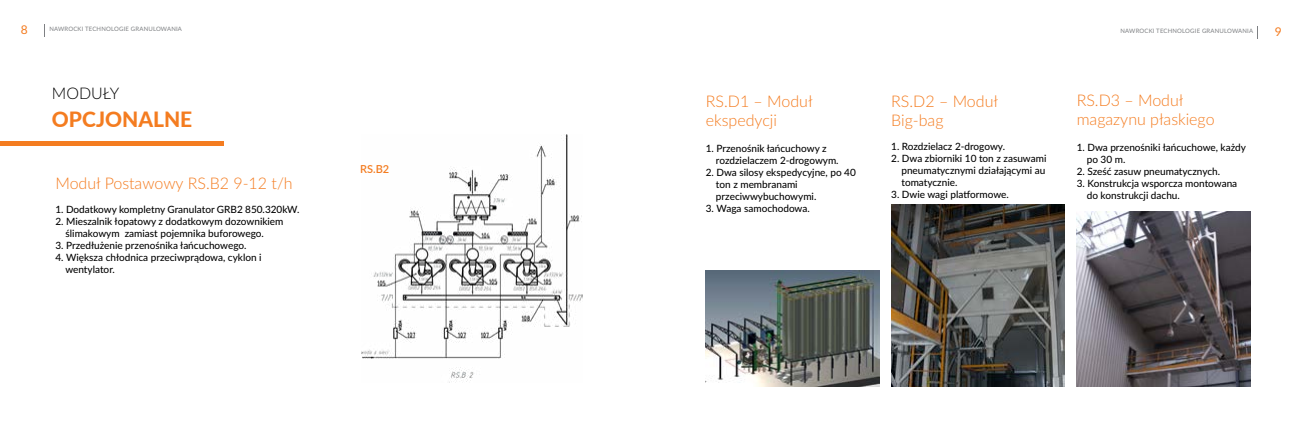
<style>
.page{position:relative;width:1304px;height:440px;background:#fff}
.page>*{position:absolute;margin:0;border:0;box-sizing:border-box;transform-origin:0 0}
.t1{font:800 21px "Lato";color:#f47c20}
.t2{font:300 16px/19.2px "Lato";color:#f47c20}
.t3{font:300 16px "Lato";color:#000}
.t4{font:12px "Lato";color:#f47c20}
.t5{font:600 11px "Lato";color:#f47c20}
.t6{font:500 10px/12px "Lato";color:#000}
.t7{font:6px "Lato";letter-spacing:.03em;color:#7e8083}
</style>
<div class="page">
<img style="left:891px;top:204px;width:174px;height:182px">
<img style="left:1077px;top:211px;width:173px;height:175px">
<div style="left:0;top:140px;width:223px;height:5px;background:#f47c20"></div>
<img style="left:362px;top:134px;width:221px;height:248px">
<img style="left:706px;top:270px;width:173px;height:116px">
<svg style="left:44px;top:24px;width:1px;height:12px"></svg>
<svg style="left:1257px;top:26px;width:1px;height:13px"></svg>
<p class="t4" style="left:21px;top:21px;width:8px">8</p>
<p class="t4" style="left:1275px;top:23px;width:8px">9</p>
<p class="t7" style="left:49px;top:25px;width:134px">NAWROCKI TECHNOLOGIE GRANULOWANIA</p>
<p class="t7" style="left:1121px;top:26px;width:134px">NAWROCKI TECHNOLOGIE GRANULOWANIA</p>
<h2 class="t3" style="left:52px;top:82px;width:69px">MODUŁY</h2>
<h1 class="t1" style="left:52px;top:103px;width:142px">OPCJONALNE</h1>
<h2 class="t2" style="left:55px;top:173px;width:239px">Moduł Postawowy RS.B2 9-12 t/h</h2>
<p class="t6" style="left:55px;top:203px;width:246px">1. Dodatkowy kompletny Granulator GRB2 850.320kW.</p>
<p class="t6" style="left:66px;top:215px;width:219px;text-indent:-10px">2. Mieszalnik łopatowy z dodatkowym dozownikiem ślimakowym zamiast pojemnika buforowego.</p>
<p class="t6" style="left:55px;top:239px;width:193px">3. Przedłużenie przenośnika łańcuchowego.</p>
<p class="t6" style="left:65px;top:251px;width:198px;text-indent:-10px">4. Większa chłodnica przeciwprądowa, cyklon i wentylator.</p>
<p class="t5" style="left:360px;top:161px;width:31px">RS.B2</p>
<h2 class="t2" style="left:706px;top:90px;width:108px">RS.D1 – Moduł ekspedycji</h2>
<p class="t6" style="left:716px;top:142px;width:124px;text-indent:-10px">1. Przenośnik łańcuchowy z rozdzielaczem 2-drogowym.</p>
<p class="t6" style="left:716px;top:166px;width:141px;text-indent:-10px">2. Dwa silosy ekspedycyjne, po 40 ton z membranami przeciwwybuchowymi.</p>
<p class="t6" style="left:706px;top:202px;width:105px">3. Waga samochodowa.</p>
<h2 class="t2" style="left:891px;top:90px;width:108px">RS.D2 – Moduł<br>Big-bag</h2>
<p class="t6" style="left:891px;top:140px;width:115px">1. Rozdzielacz 2-drogowy.</p>
<p class="t6" style="left:901px;top:152px;width:147px;text-indent:-10px">2. Dwa zbiorniki 10 ton z zasuwami pneumatycznymi działającymi au tomatycznie.</p>
<p class="t6" style="left:891px;top:188px;width:119px">3. Dwie wagi platformowe.</p>
<h2 class="t2" style="left:1077px;top:90px;width:139px">RS.D3 – Moduł magazynu płaskiego</h2>
<p class="t6" style="left:1087px;top:141px;width:161px;text-indent:-10px">1. Dwa przenośniki łańcuchowe, każdy po 30 m.</p>
<p class="t6" style="left:1077px;top:165px;width:145px">2. Sześć zasuw pneumatycznych.</p>
<p class="t6" style="left:1087px;top:177px;width:152px;text-indent:-10px">3. Konstrukcja wsporcza montowana do konstrukcji dachu.</p>
</div>
